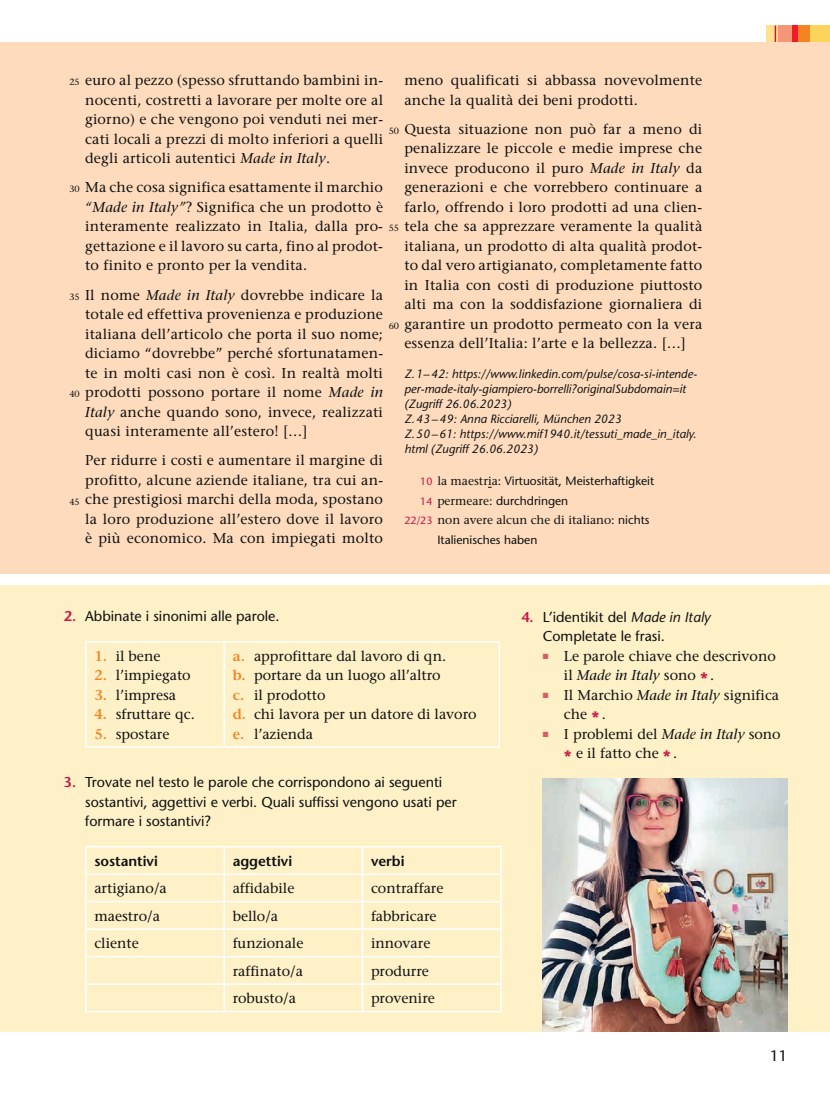
<style>
.page{position:relative;width:830px;height:1106px;background:#fff}
.page>*{position:absolute;margin:0;border:0;box-sizing:border-box;transform-origin:0 0}
.t1{font:500 15px "Stone Sans Std";color:#0d0f11}
.t2{font:500 14.25px/19.5px "Stone Serif Std";color:#0d0f11;text-align:justify}
.t3{font:500 14.25px/19.5px "Stone Sans Std";color:#0d0f11}
.t4{font:600 14.25px "Stone Sans Std";color:#0d0f11}
.t5{font:italic 500 12px/15px "Stone Sans Std";color:#0d0f11}
.t6{font:500 12px/19.5px "Stone Sans Std";color:#0d0f11}
.t7{font:500 12px "Stone Serif Std";color:#0d0f11}
.t8{font:500 10.5px "Stone Sans Std";color:#c71744}
.t9{font:500 9px "Stone Serif Std";color:#0d0f11}
.s1{font-style:italic}
.s2{font-size:10.5px;color:#c71744}
.s3{font-family:"Stone Serif Std"}
.s4{font-family:"Stone Sans Std";font-size:10.5px;color:#c71744}
.s5{font-family:"Stone Sans Std"}
.s6{font-weight:600;color:#c71744}
.s7{font-weight:600;color:#f58321}
.s8{color:#d25f64}
.s9{font-weight:700;font-size:18px;color:#c71744}
</style>
<div class="page">
<div style="left:765px;top:26px;width:12px;height:17px;background:#ffe191"></div>
<div style="left:777px;top:26px;width:15px;height:17px;background:#f69679"></div>
<div style="left:792px;top:26px;width:5px;height:17px;background:#ee1c24"></div>
<div style="left:797px;top:26px;width:12px;height:17px;background:#f58321"></div>
<div style="left:809px;top:26px;width:20px;height:17px;background:#fdd45b"></div>
<svg style="left:774px;top:26px;width:1px;height:17px"></svg>
<div style="left:0;top:43px;width:829px;height:531px;background:#fddbbc"></div>
<div style="left:0;top:585px;width:829px;height:446px;background:#fef0c7"></div>
<img style="left:542px;top:778px;width:245px;height:253px">
<hr style="left:85px;top:641px;width:139px;height:1px;background:#fff">
<hr style="left:85px;top:642px;width:2px;height:104px;background:#fff">
<hr style="left:224px;top:641px;width:276px;height:1px;background:#fff">
<hr style="left:223px;top:642px;width:2px;height:104px;background:#fff">
<hr style="left:498px;top:642px;width:2px;height:104px;background:#fff">
<hr style="left:85px;top:746px;width:139px;height:2px;background:#fff">
<hr style="left:224px;top:746px;width:276px;height:2px;background:#fff">
<hr style="left:85px;top:846px;width:139px;height:1px;background:#fff">
<hr style="left:85px;top:847px;width:2px;height:26px;background:#fff">
<hr style="left:224px;top:846px;width:138px;height:1px;background:#fff">
<hr style="left:223px;top:847px;width:2px;height:26px;background:#fff">
<hr style="left:362px;top:846px;width:139px;height:1px;background:#fff">
<hr style="left:361px;top:847px;width:2px;height:26px;background:#fff">
<hr style="left:85px;top:873px;width:139px;height:2px;background:#fff">
<hr style="left:85px;top:875px;width:2px;height:26px;background:#fff">
<hr style="left:224px;top:873px;width:138px;height:2px;background:#fff">
<hr style="left:223px;top:875px;width:2px;height:26px;background:#fff">
<hr style="left:362px;top:873px;width:139px;height:2px;background:#fff">
<hr style="left:361px;top:875px;width:2px;height:26px;background:#fff">
<hr style="left:85px;top:901px;width:139px;height:1px;background:#fff">
<hr style="left:85px;top:902px;width:2px;height:26px;background:#fff">
<hr style="left:224px;top:901px;width:138px;height:1px;background:#fff">
<hr style="left:223px;top:902px;width:2px;height:26px;background:#fff">
<hr style="left:362px;top:901px;width:139px;height:1px;background:#fff">
<hr style="left:361px;top:902px;width:2px;height:26px;background:#fff">
<hr style="left:85px;top:928px;width:139px;height:1px;background:#fff">
<hr style="left:85px;top:929px;width:2px;height:26px;background:#fff">
<hr style="left:224px;top:928px;width:138px;height:1px;background:#fff">
<hr style="left:223px;top:929px;width:2px;height:26px;background:#fff">
<hr style="left:362px;top:928px;width:139px;height:1px;background:#fff">
<hr style="left:361px;top:929px;width:2px;height:26px;background:#fff">
<hr style="left:85px;top:955px;width:139px;height:2px;background:#fff">
<hr style="left:85px;top:957px;width:2px;height:26px;background:#fff">
<hr style="left:224px;top:955px;width:138px;height:2px;background:#fff">
<hr style="left:223px;top:957px;width:2px;height:26px;background:#fff">
<hr style="left:362px;top:955px;width:139px;height:2px;background:#fff">
<hr style="left:361px;top:957px;width:2px;height:26px;background:#fff">
<hr style="left:85px;top:983px;width:139px;height:1px;background:#fff">
<hr style="left:85px;top:984px;width:2px;height:26px;background:#fff">
<hr style="left:224px;top:983px;width:138px;height:1px;background:#fff">
<hr style="left:223px;top:984px;width:2px;height:26px;background:#fff">
<hr style="left:362px;top:983px;width:139px;height:1px;background:#fff">
<hr style="left:361px;top:984px;width:2px;height:26px;background:#fff">
<svg style="left:500px;top:847px;width:1px;height:163px"></svg>
<hr style="left:85px;top:1010px;width:139px;height:2px;background:#fff">
<hr style="left:224px;top:1010px;width:138px;height:2px;background:#fff">
<hr style="left:362px;top:1010px;width:139px;height:2px;background:#fff">
<p class="t2" style="left:85px;top:70px;width:299px">euro al pezzo (spesso sfruttando bambini in&shy;nocenti, costretti a lavorare per molte ore al giorno) e che vengono poi venduti nei mer&shy;cati locali a prezzi di molto inferiori a quelli degli articoli autentici <span class="s1">Made in Italy</span>.</p>
<p class="t2" style="left:85px;top:178px;width:299px">Ma che cosa significa esattamente il marchio <span class="s1">“Made in Italy”</span>? Significa che un prodotto è interamente realizzato in Italia, dalla pro&shy;gettazione e il lavoro su carta, fino al prodot&shy;to finito e pronto per la vendita.</p>
<p class="t2" style="left:85px;top:285px;width:299px">Il nome <span class="s1">Made in Italy</span> dovrebbe indicare la totale ed effettiva provenienza e produzione italiana dell’articolo che porta il suo nome; diciamo “dovrebbe” perché sfortunatamen&shy;te in molti casi non è così. In realtà molti prodotti possono portare il nome <span class="s1">Made in Italy</span> anche quando sono, invece, realizzati quasi interamente all’estero! […]</p>
<p class="t2" style="left:85px;top:451px;width:299px">Per ridurre i costi e aumentare il margine di profitto, alcune aziende italiane, tra cui an&shy;che prestigiosi marchi della moda, spostano la loro produzione all’estero dove il lavoro è più economico. Ma con impiegati molto</p>
<p class="t2" style="left:404px;top:70px;width:299px">meno qualificati si abbassa novevolmente anche la qualità dei beni prodotti.</p>
<p class="t2" style="left:404px;top:119px;width:299px">Questa situazione non può far a meno di penalizzare le piccole e medie imprese che invece producono il puro <span class="s1">Made in Italy</span> da generazioni e che vorrebbero continuare a farlo, offrendo i loro prodotti ad una clien&shy;tela che sa apprezzare veramente la qualità italiana, un prodotto di alta qualità prodot&shy;to dal vero artigianato, completamente fatto in Italia con costi di produzione piuttosto alti ma con la soddisfazione giornaliera di garantire un prodotto permeato con la vera essenza dell’Italia: l’arte e la bellezza. […]</p>
<p class="t5" style="left:404px;top:366px;width:294px">Z.1– 42: https://www.linkedin.com/pulse/cosa-si-intende&shy;per-made-italy-giampiero-borrelli?originalSubdomain=it (Zugriff 26.06.2023)<br>Z.43– 49: Anna Ricciarelli, München 2023<br>Z.50–61: https://www.mif1940.it/tessuti_made_in_italy. html (Zugriff 26.06.2023)</p>
<p class="t9" style="left:69px;top:77px;width:12px">25</p>
<p class="t9" style="left:388px;top:125px;width:12px">50</p>
<p class="t9" style="left:69px;top:184px;width:12px">30</p>
<p class="t9" style="left:388px;top:223px;width:12px">55</p>
<p class="t9" style="left:69px;top:291px;width:12px">35</p>
<p class="t9" style="left:388px;top:320px;width:12px">60</p>
<p class="t9" style="left:69px;top:389px;width:12px">40</p>
<p class="t6" style="left:420px;top:471px;width:235px"><span class="s2">10</span> <span class="s3">la maestria:</span> Virtuosität, Meisterhaftigkeit<br><span class="s2">14</span> <span class="s3">permeare:</span> durchdringen</p>
<p class="t7" style="left:420px;top:512px;width:231px"><span class="s4">23</span> non avere alcun che di italiano: <span class="s5">nichts</span></p>
<p class="t6" style="left:437px;top:529px;width:101px">Italienisches haben</p>
<p class="t9" style="left:69px;top:496px;width:12px">45</p>
<p class="t8" style="left:404px;top:514px;width:18px">22/</p>
<p class="t3" style="left:64px;top:607px;width:217px"><span class="s6">2.</span> Abbinate i sinonimi alle parole.</p>
<p class="t2" style="left:94px;top:646px;width:68px"><span class="s7">1.</span> il bene</p>
<p class="t2" style="left:94px;top:665px;width:98px"><span class="s7">2.</span> l’impiegato</p>
<p class="t2" style="left:94px;top:685px;width:83px"><span class="s7">3.</span> l’impresa</p>
<p class="t2" style="left:94px;top:704px;width:102px"><span class="s7">4.</span> sfruttare qc.</p>
<p class="t2" style="left:94px;top:724px;width:77px"><span class="s7">5.</span> spostare</p>
<p class="t2" style="left:232px;top:646px;width:245px;text-align:left"><span class="s7">a.</span> approfittare dal lavoro di qn.<br><span class="s7">b.</span> portare da un luogo all’altro<br><span class="s7">c.</span> il prodotto<br><span class="s7">d.</span> chi lavora per un datore di lavoro <span class="s7">e.</span> l’azienda</p>
<p class="t3" style="left:85px;top:772px;width:373px;text-indent:-21px"><span class="s6">3.</span> Trovate nel testo le parole che corrispondono ai seguenti sostantivi, aggettivi e verbi. Quali suffissi vengono usati per formare i sostantivi?</p>
<p class="t4" style="left:94px;top:852px;width:65px">sostantivi</p>
<p class="t4" style="left:232px;top:852px;width:61px">aggettivi</p>
<p class="t4" style="left:371px;top:852px;width:35px">verbi</p>
<p class="t2" style="left:94px;top:878px;width:74px">artigiano/a</p>
<p class="t2" style="left:232px;top:878px;width:63px">affidabile</p>
<p class="t2" style="left:371px;top:878px;width:74px">contraffare</p>
<p class="t2" style="left:94px;top:906px;width:67px">maestro/a</p>
<p class="t2" style="left:232px;top:906px;width:47px">bello/a</p>
<p class="t2" style="left:371px;top:906px;width:67px">fabbricare</p>
<p class="t2" style="left:94px;top:933px;width:46px">cliente</p>
<p class="t2" style="left:232px;top:933px;width:72px">funzionale</p>
<p class="t2" style="left:371px;top:933px;width:61px">innovare</p>
<p class="t2" style="left:232px;top:961px;width:72px">raffinato/a</p>
<p class="t2" style="left:371px;top:961px;width:59px">produrre</p>
<p class="t2" style="left:232px;top:988px;width:65px">robusto/a</p>
<p class="t2" style="left:371px;top:988px;width:65px">provenire</p>
<p class="t3" style="left:542px;top:607px;width:169px;text-indent:-21px"><span class="s6">4.</span> L’identikit del <span class="s1">Made in Italy<br></span>Completate le frasi.</p>
<p class="t2" style="left:563px;top:646px;width:213px;text-indent:-21px"><span class="s8">■</span> Le parole chiave che descrivono il <span class="s1">Made in Italy</span> sono <span class="s9">*</span> .</p>
<p class="t2" style="left:563px;top:685px;width:217px;text-indent:-21px"><span class="s8">■</span> Il Marchio <span class="s1">Made in Italy</span> significa che <span class="s9">*</span> .</p>
<p class="t2" style="left:563px;top:724px;width:218px;text-indent:-21px"><span class="s8">■</span> I problemi del <span class="s1">Made in Italy</span> sono <span class="s9">*</span> e il fatto che <span class="s9">*</span> .</p>
<p class="t1" style="left:769px;top:1047px;width:19px">11</p>
</div>
